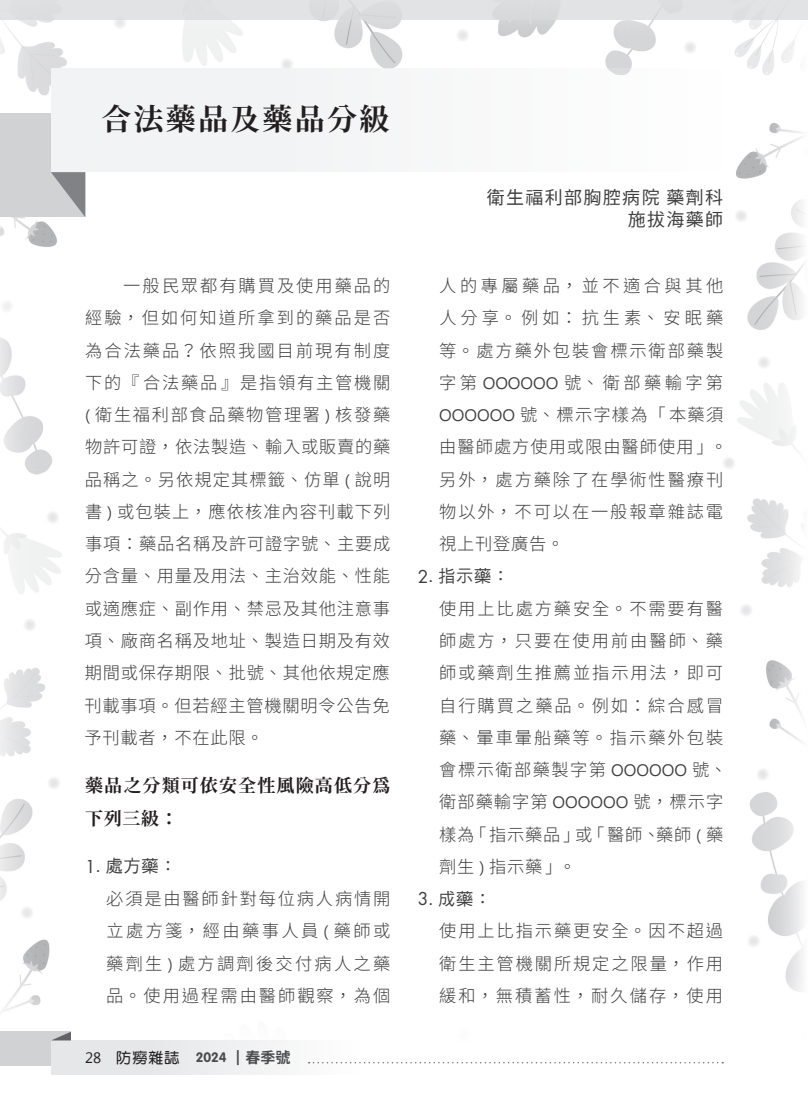
<style>
.page{position:relative;width:808px;height:1106px;background:#fff}
.page>*{position:absolute;margin:0;border:0;box-sizing:border-box;transform-origin:0 0}
.t1{font:30px "Gen Yo Min TW Bold TTF";letter-spacing:.075em;color:#231f20}
.t2{font:18px/32.2px "Gen Yo Min TW Bold TTF";letter-spacing:.065em;color:#231f20}
.t3{font:18px/21.6px "Taipei Sans TC Beta";letter-spacing:.075em;color:#3e3e3f;text-align:right}
.t4{font:300 17.25px/32.2px "Source Han Sans TC";letter-spacing:.11em;color:#3e3e3f;text-align:justify}
.t5{font:17.25px "DF Hei W5 WIN BF";letter-spacing:.045em;color:#3e3e3f}
.t6{font:15px "DF Yuan Std W7";color:#231f20}
.s1{font-family:"Microsoft Jheng Hei";font-weight:400;font-size:15.45px}
.s2{font-family:"Futura Std"}
.s3{font-family:"Avenir LT Std"}
.s4{font-family:"Khmer UI"}
.s5{font-family:"VAG Rounded Std";font-weight:700;font-size:13.5px;color:#4b4c4d}
.s6{font-family:"DF Yuan Std W8";color:#4b4c4d}
.s7{font-family:"Source Han Sans TC";font-weight:700;color:#4b4c4d}
</style>
<div class="page">
<img style="left:0;top:20px;width:805px;height:1055px">
<div style="left:0;top:114px;width:85px;height:103px;background:#d1d2d4"></div>
<svg style="left:51px;top:172px;width:34px;height:45px"></svg>
<div style="left:51px;top:69px;width:672px;height:103px;background:#f2f3f4"></div>
<div style="left:0;top:0;width:808px;height:20px;background:#e2e3e4"></div>
<div style="left:0;top:1031px;width:71px;height:34px;background:#d1d2d4"></div>
<div style="left:51px;top:1040px;width:307px;height:34px;background:linear-gradient(to right,#e1e2e4,#fcfcfc)"></div>
<svg style="left:52px;top:1032px;width:19px;height:8px"></svg>
<svg style="left:309px;top:1061px;width:414px;height:2px"></svg>
<h1 class="t1" style="left:101px;top:103px;width:289px">合法藥品及藥品分級</h1>
<p class="t4" style="left:84px;top:270px;width:307px;text-indent:39px">一般民眾都有購買及使用藥品的經驗，但如何知道所拿到的藥品是否為合法藥品？依照我國目前現有制度下的『合法藥品』是指領有主管機關<span class="s1">(</span> 衛生福利部食品藥物管理署 <span class="s1">)</span> 核發藥物許可證，依法製造、輸入或販賣的藥品稱之。另依規定其標籤、仿單 <span class="s1">(</span> 說明書 <span class="s1">)</span> 或包裝上，應依核准內容刊載下列事項：藥品名稱及許可證字號、主要成分含量、用量及用法、主治效能、性能或適應症、副作用、禁忌及其他注意事項、廠商名稱及地址、製造日期及有效期間或保存期限、批號、其他依規定應刊載事項。但若經主管機關明令公告免予刊載者，不在此限。</p>
<p class="t2" style="left:85px;top:770px;width:307px">藥品之分類可依安全性風險高低分為下列三級：</p>
<p class="t5" style="left:85px;top:857px;width:93px"><span class="s2">1</span><span class="s3">.</span> 處方藥：</p>
<p class="t4" style="left:106px;top:883px;width:286px">必須是由醫師針對每位病人病情開立處方箋，經由藥事人員 <span class="s1">(</span> 藥師或藥劑生 <span class="s1">)</span> 處方調劑後交付病人之藥品。使用過程需由醫師觀察，為個</p>
<p class="t6" style="left:85px;top:1049px;width:207px"><span class="s4">28</span> 防癆雜誌 <span class="s5">2024</span> <span class="s6">｜</span><span class="s7">春季號</span></p>
<p class="t3" style="left:487px;top:187px;width:238px">衛生福利部胸腔病院 藥劑科施拔海藥師</p>
<p class="t4" style="left:439px;top:270px;width:290px;text-align:left">人的專屬藥品，並不適合與其他人分享。例如：抗生素、安眠藥等。處方藥外包裝會標示衛部藥製字第 <span class="s1">OOOOOO</span> 號、衛部藥輸字第<br><span class="s1">OOOOOO</span> 號、標示字樣為「本藥須由醫師處方使用或限由醫師使用」。另外，處方藥除了在學術性醫療刊物以外，不可以在一般報章雜誌電視上刊登廣告。</p>
<p class="t5" style="left:418px;top:567px;width:93px"><span class="s2">2</span><span class="s3">.</span> 指示藥：</p>
<p class="t4" style="left:439px;top:592px;width:290px;text-align:left">使用上比處方藥安全。不需要有醫師處方，只要在使用前由醫師、藥師或藥劑生推薦並指示用法，即可自行購買之藥品。例如：綜合感冒藥、暈車暈船藥等。指示藥外包裝會標示衛部藥製字第 <span class="s1">OOOOOO</span> 號、衛部藥輸字第 <span class="s1">OOOOOO</span> 號，標示字樣為「指示藥品」或「醫師、藥師 <span class="s1">(</span> 藥劑生 <span class="s1">)</span> 指示藥」。</p>
<p class="t5" style="left:418px;top:889px;width:75px"><span class="s2">3</span><span class="s3">.</span> 成藥：</p>
<p class="t4" style="left:439px;top:915px;width:286px">使用上比指示藥更安全。因不超過衛生主管機關所規定之限量，作用緩和，無積蓄性，耐久儲存，使用</p>
</div>
